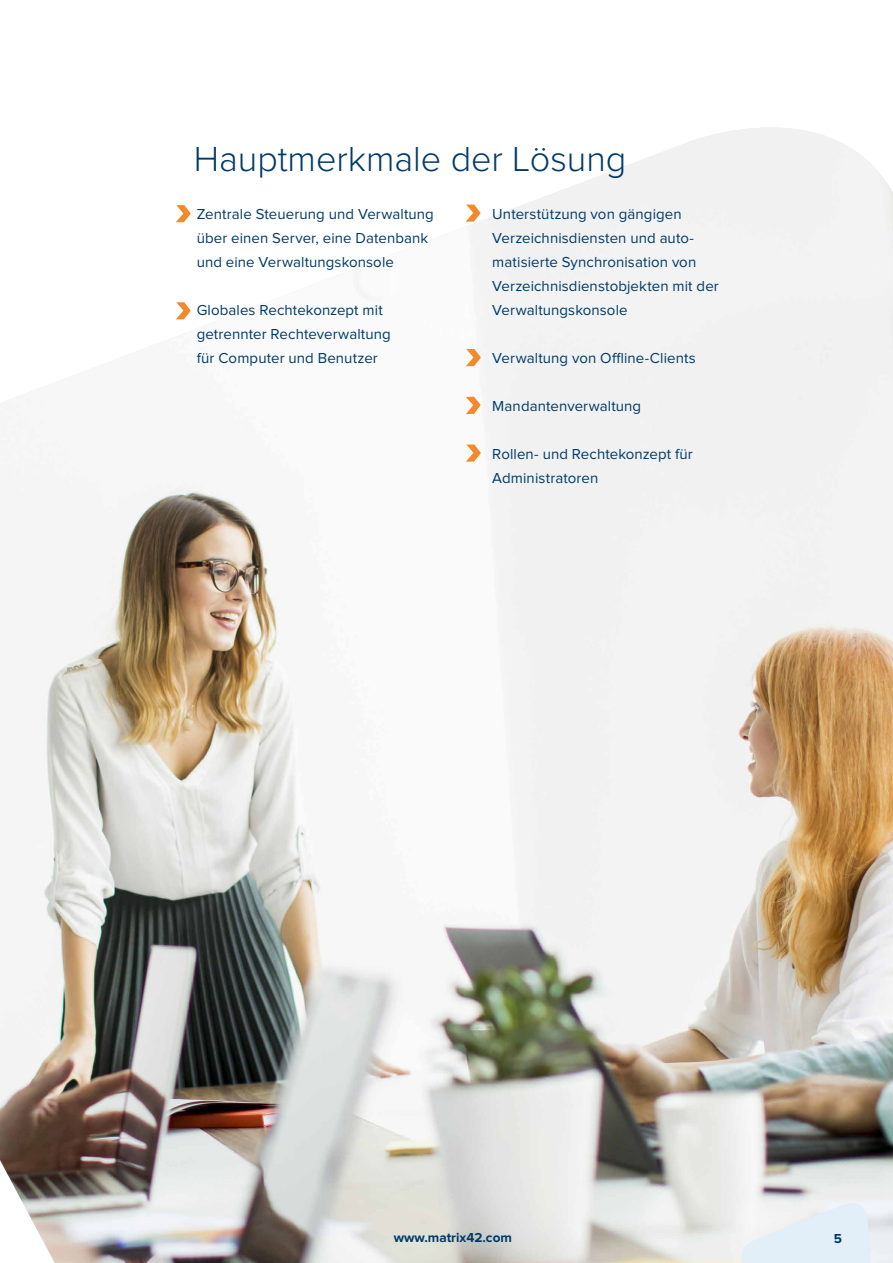
<style>
.page{position:relative;width:893px;height:1263px;background:#fff}
.page>*{position:absolute;margin:0;border:0;box-sizing:border-box;transform-origin:0 0}
.t1{font:300 36px "Proxima Nova";color:#003a69}
.t2{font:15px/24px "Proxima Nova";letter-spacing:.005em;color:#003a69}
.t3{font:700 13.5px "Proxima Nova";color:#003a69}
</style>
<div class="page">
<img style="left:0;top:127px;width:893px;height:1136px">
<svg style="left:733px;top:1195px;width:142px;height:68px"></svg>
<svg style="left:176px;top:205px;width:15px;height:17px"></svg>
<svg style="left:176px;top:302px;width:15px;height:17px"></svg>
<svg style="left:466px;top:444px;width:15px;height:18px"></svg>
<svg style="left:466px;top:205px;width:15px;height:17px"></svg>
<svg style="left:466px;top:349px;width:15px;height:17px"></svg>
<svg style="left:466px;top:397px;width:15px;height:17px"></svg>
<h1 class="t1" style="left:194px;top:143px;width:434px">Hauptmerkmale der Lösung</h1>
<p class="t2" style="left:197px;top:203px;width:239px">Zentrale Steuerung und Verwaltung über einen Server, eine Datenbank und eine Verwaltungskonsole</p>
<p class="t2" style="left:197px;top:299px;width:196px">Globales Rechtekonzept mit getrennter Rechteverwaltung für Computer und Benutzer</p>
<p class="t2" style="left:492px;top:203px;width:228px">Unterstützung von gängigen<br>Verzeichnisdiensten und auto&shy;matisierte Synchronisation von<br>Verzeichnisdienstobjekten mit der<br>Verwaltungskonsole</p>
<p class="t2" style="left:492px;top:347px;width:205px">Verwaltung von Offline-Clients</p>
<p class="t2" style="left:492px;top:395px;width:150px">Mandantenverwaltung</p>
<p class="t2" style="left:492px;top:443px;width:202px">Rollen- und Rechtekonzept für<br>Administratoren</p>
<p class="t3" style="left:394px;top:1231px;width:120px">www.matrix42.com</p>
<p class="t3" style="left:834px;top:1232px;width:10px">5</p>
</div>
